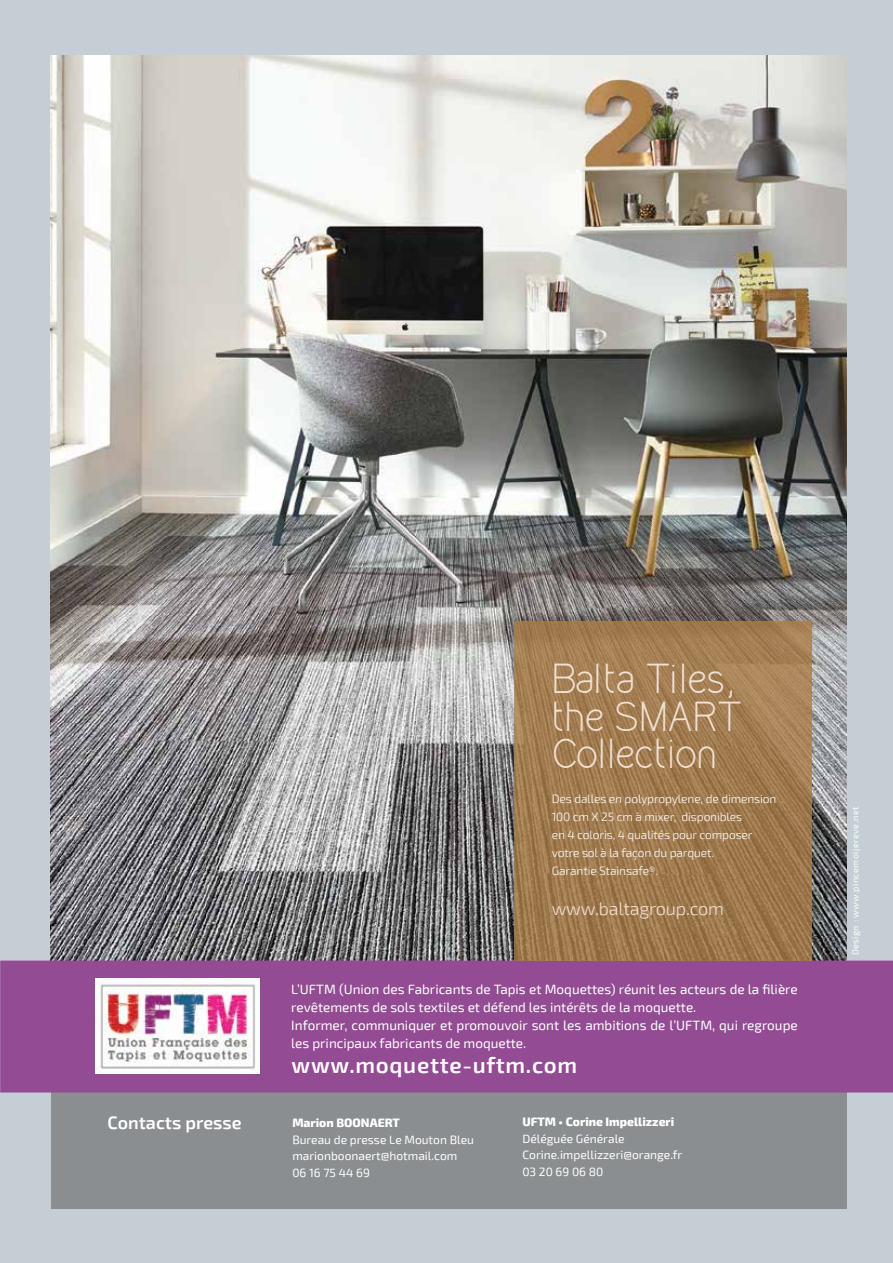
<style>
.page{position:relative;width:893px;height:1263px;background:#c4ced4}
.page>*{position:absolute;margin:0;border:0;box-sizing:border-box;transform-origin:0 0}
.t1{font:300 37.5px/37.5px "Kirvy";letter-spacing:-.01em;color:#efe1d3}
.t2{font:600 22.5px "Exo 2";letter-spacing:.03em;color:#fff}
.t3{font:300 18px "Exo 2";letter-spacing:-.01em;color:#efe1d3}
.t4{font:600 18px "Exo 2";color:#fff}
.t5{font:13.5px/18px "Exo 2";color:#fff}
.t6{font:300 12px/18px "Exo 2";letter-spacing:-.01em;color:#fff}
.t7{font:12px/16.5px "Exo 2";color:#fff}
.t8{font:800 12px "Exo 2";color:#fff}
.t9{font:9px "Exo 2";letter-spacing:.05em;color:#fff}
</style>
<div class="page">
<img style="left:50px;top:55px;width:796px;height:905px">
<div style="left:51px;top:1051px;width:795px;height:158px;background:#8b8e90"></div>
<div style="left:0;top:960px;width:893px;height:132px;background:#934c93"></div>
<img style="left:96px;top:979px;width:164px;height:94px">
<svg style="left:514px;top:621px;width:298px;height:340px;background:#a17b50"></svg>
<h1 class="t1" style="left:552px;top:660px;width:192px">Balta Tiles, the SMART<br>Collection</h1>
<p class="t6" style="left:552px;top:790px;width:226px">Des dalles en polypropylene, de dimension 100 cm X 25 cm à mixer, disponibles<br>en 4 coloris, 4 qualités pour composer votre sol à la façon du parquet.<br>Garantie Stainsafe®.</p>
<h3 class="t3" style="left:552px;top:898px;width:174px">www.baltagroup.com</h3>
<p class="t5" style="left:291px;top:980px;width:508px">L’U FTM (U nion des Fabricants de Tapis et Moquettes) réunit les acteurs de la filière revêtements de sols textiles et défend les intérêts de la moquette.<br>I nformer, communiquer et promouvoir sont les ambitions de l’U FTM, qui regroupe les principaux fabricants de moquette.</p>
<h2 class="t2" style="left:292px;top:1051px;width:287px">www.moquette-uftm.com</h2>
<h3 class="t4" style="left:107px;top:1111px;width:136px">Contacts presse</h3>
<p class="t8" style="left:292px;top:1115px;width:109px">Marion BOONAERT</p>
<p class="t7" style="left:292px;top:1131px;width:183px">Bureau de presse Le Mouton Bleu marionboonaert@hotmail.com<br>06 16 75 44 69</p>
<p class="t8" style="left:522px;top:1115px;width:153px">UFTM • Corine Impellizzeri</p>
<p class="t7" style="left:522px;top:1130px;width:161px">Déléguée Générale<br>Corine.impellizzeri@orange.fr<br>03 20 69 06 80</p>
<p class="t9" style="left:850px;top:955px;width:150px;rotate:-90deg">Design : www.pincemoijereve.net</p>
</div>
